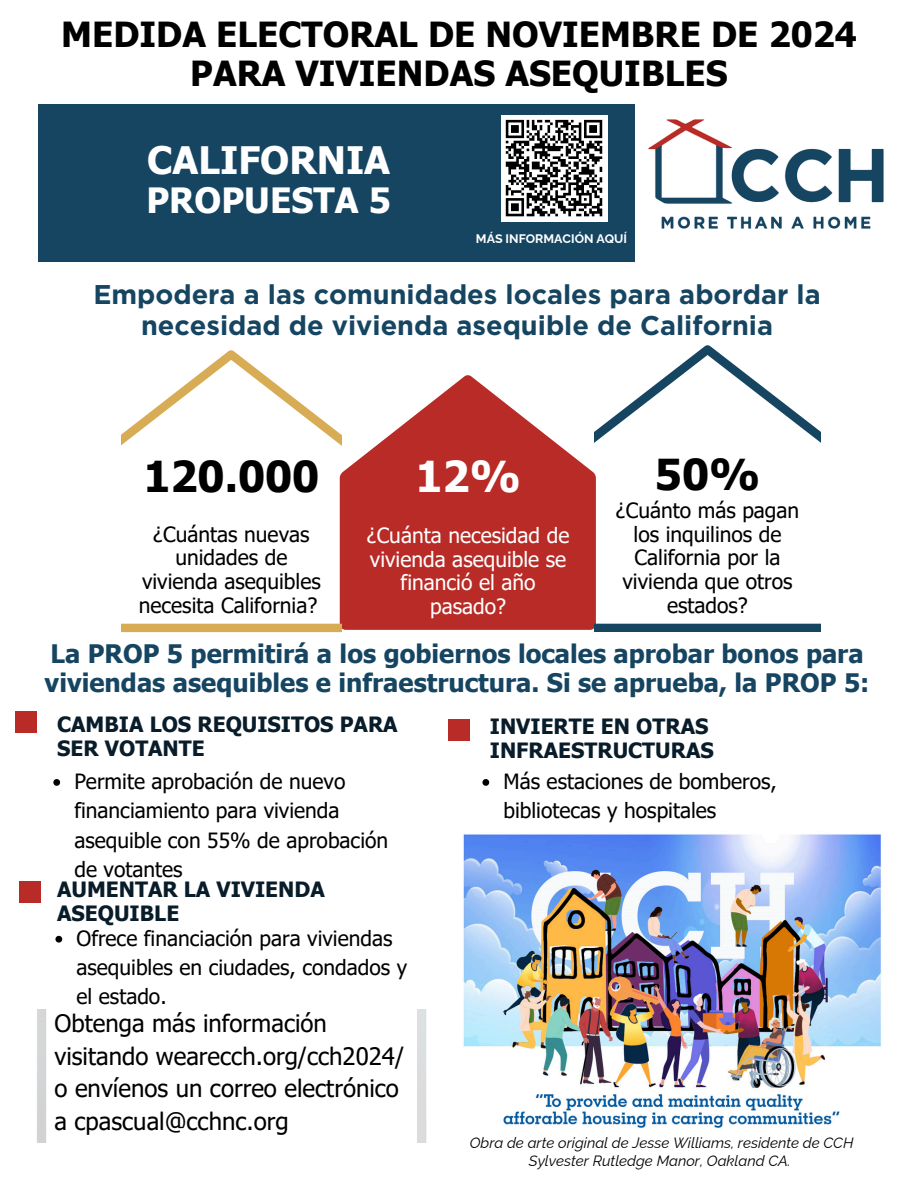
<style>
.page{position:relative;width:918px;height:1188px;background:#fff}
.page>*{position:absolute;margin:0;border:0;box-sizing:border-box;transform-origin:0 0}
.t1{font:700 42.6px "Tahoma";color:#000}
.t2{font:700 42.6px "Tahoma";color:#fff}
.t3{font:700 37.8px "Tahoma";color:#fff}
.t4{font:700 34.8px "Tahoma";color:#fff}
.t5{font:700 34.5px/39.3px "Tahoma";color:#000;text-align:center}
.t6{font:700 27px/31.5px "Gotham";color:#164562;text-align:center}
.t7{font:700 25.5px/29.2px "Tahoma";color:#164562}
.t8{font:24px/32.7px "Tahoma";color:#000}
.t9{font:21px/23.7px "Tahoma";color:#000}
.t10{font:700 21px/23.7px "Tahoma";color:#081c29}
.t11{font:21px/23.7px "Tahoma";color:#fff;text-align:center}
.t12{font:italic 14.85px/18px "Raleway";color:#000;text-align:center}
.t13{font:700 12.45px "Raleway";color:#fff}
</style>
<div class="page">
<img style="left:648px;top:119px;width:236px;height:110px">
<div style="left:16px;top:712px;width:21px;height:21px;background:#b82b26"></div>
<div style="left:39px;top:104px;width:596px;height:158px;background:#164562"></div>
<img style="left:37px;top:1010px;width:390px;height:133px">
<div style="left:448px;top:719px;width:22px;height:21px;background:#b82b26"></div>
<div style="left:501px;top:115px;width:106px;height:107px;background:#fff"></div>
<svg style="left:505px;top:119px;width:98px;height:98px"></svg>
<svg style="left:342px;top:375px;width:253px;height:254px;fill:#b82b26"></svg>
<svg style="left:482px;top:779px;width:7px;height:7px"></svg>
<svg style="left:122px;top:350px;width:220px;height:282px"></svg>
<svg style="left:595px;top:345px;width:226px;height:287px"></svg>
<img style="left:463px;top:834px;width:418px;height:294px">
<div style="left:20px;top:882px;width:21px;height:21px;background:#b82b26"></div>
<svg style="left:55px;top:936px;width:7px;height:7px"></svg>
<svg style="left:53px;top:779px;width:7px;height:7px"></svg>
<p class="t5" style="left:61px;top:13px;width:797px">MEDIDA ELECTORAL DE NOVIEMBRE DE 2024<br>PARA VIVIENDAS ASEQUIBLES</p>
<p class="t3" style="left:147px;top:136px;width:244px">CALIFORNIA</p>
<p class="t4" style="left:146px;top:179px;width:246px">PROPUESTA 5</p>
<h6 class="t13" style="left:476px;top:231px;width:153px">MÁS INFORMACIÓN AQUÍ</h6>
<h5 class="t6" style="left:93px;top:278px;width:729px">Empodera a las comunidades locales para abordar la necesidad de vivienda asequible de California</h5>
<h6 class="t1" style="left:143px;top:450px;width:177px">120.000</h6>
<p class="t9" style="left:139px;top:521px;width:183px;text-align:center">¿Cuántas nuevas unidades de vivienda asequibles necesita California?</p>
<h1 class="t2" style="left:415px;top:450px;width:107px">12%</h1>
<h6 class="t11" style="left:367px;top:523px;width:204px">¿Cuánta necesidad de vivienda asequible se financió el año pasado?</h6>
<h3 class="t1" style="left:655px;top:447px;width:107px">50%</h3>
<h3 class="t9" style="left:616px;top:498px;width:185px;text-align:center">¿Cuánto más pagan los inquilinos de<br>California por la vivienda que otros estados?</h3>
<h3 class="t7" style="left:45px;top:638px;width:826px">La PROP 5 permitirá a los gobiernos locales aprobar bonos para viviendas asequibles e infraestructura. Si se aprueba, la PROP 5:</h3>
<h2 class="t10" style="left:57px;top:712px;width:342px">CAMBIA LOS REQUISITOS PARA<br>SER VOTANTE</h2>
<p class="t9" style="left:74px;top:766px;width:315px;line-height:29.2px">Permite aprobación de nuevo financiamiento para vivienda asequible con 55% de aprobación de votantes</p>
<h5 class="t10" style="left:57px;top:877px;width:269px">AUMENTAR LA VIVIENDA<br>ASEQUIBLE</h5>
<p class="t9" style="left:77px;top:923px;width:332px;line-height:29.2px">Ofrece financiación para viviendas asequibles en ciudades, condados y el estado.</p>
<p class="t8" style="left:54px;top:1006px;width:351px">Obtenga más información visitando wearecch.org/cch2024/ o envíenos un correo electrónico a cpascual@cchnc.org</p>
<h1 class="t10" style="left:490px;top:714px;width:225px">INVIERTE EN OTRAS<br>INFRAESTRUCTURAS</h1>
<p class="t9" style="left:504px;top:766px;width:275px;line-height:29.2px">Más estaciones de bomberos, bibliotecas y hospitales</p>
<p class="t12" style="left:470px;top:1133px;width:385px">Obra de arte original de Jesse Williams, residente de CCH<br>Sylvester Rutledge Manor, Oakland CA.</p>
</div>
